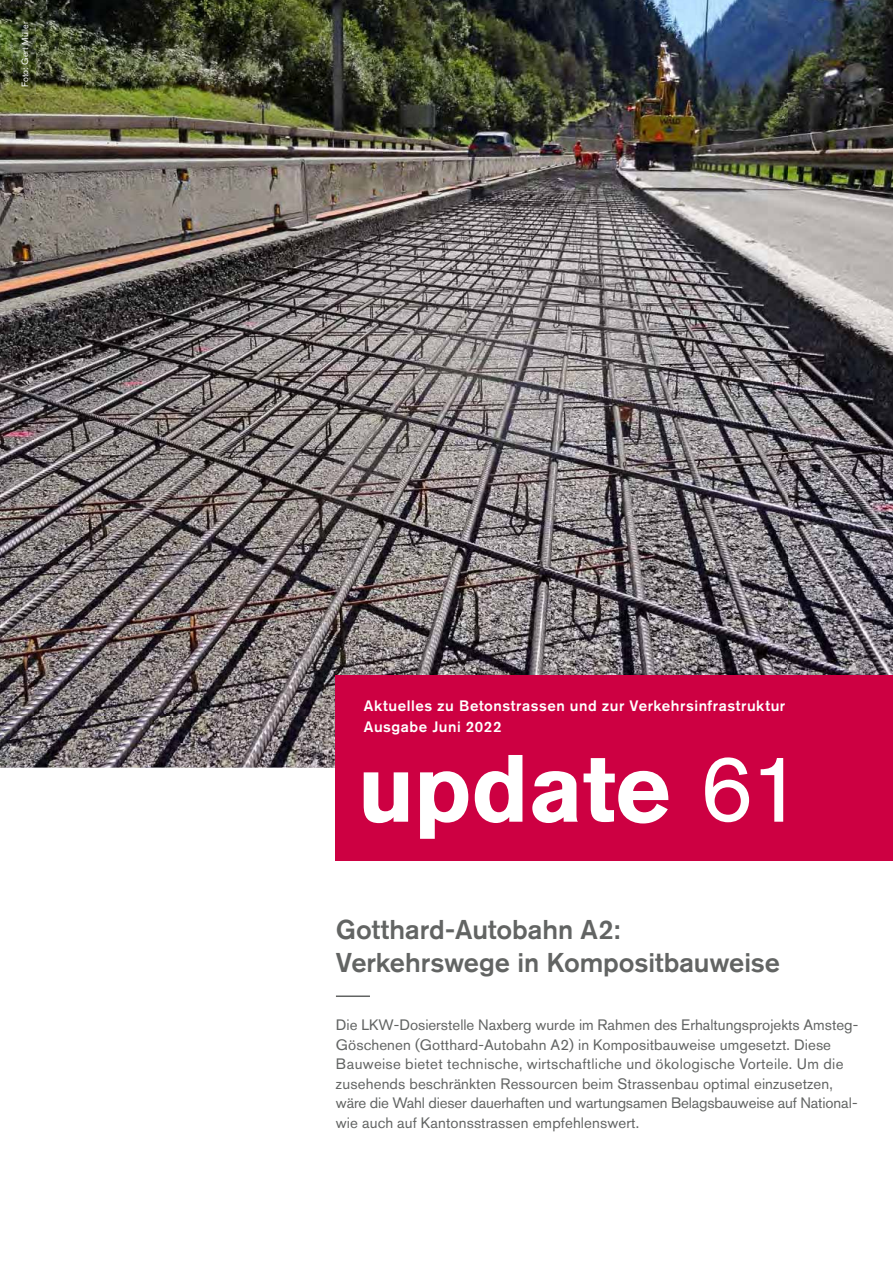
<style>
.page{position:relative;width:893px;height:1263px;background:#fff}
.page>*{position:absolute;margin:0;border:0;box-sizing:border-box;transform-origin:0 0}
.t1{font:700 94.5px "Akzidenz Grotesk BE";letter-spacing:-.01em;color:#fff}
.t2{font:500 27px/33px "Akzidenz Grotesk BE";color:#626463}
.t3{font:15px/19.5px "Akzidenz Grotesk BE";letter-spacing:.01em;color:#626463}
.t4{font:500 15px/21px "Akzidenz Grotesk BE";letter-spacing:.035em;color:#fff}
.t5{font:9px "Akzidenz Grotesk BE";letter-spacing:.005em;color:#fff}
.s1{font-weight:400}
</style>
<div class="page">
<img style="left:0;top:0;width:893px;height:767px">
<hr style="left:336px;top:995px;width:34px;height:2px;background:#626463">
<div style="left:336px;top:675px;width:557px;height:185px;background:#cd0042"></div>
<img style="left:14px;top:15px;width:22px;height:79px">
<p class="t5" style="left:22px;top:87px;width:67px;rotate:-90deg">Foto: Gert Müller</p>
<p class="t4" style="left:364px;top:697px;width:423px">Aktuelles zu Betonstrassen und zur Verkehrsinfrastruktur<br>Ausgabe Juni 2022</p>
<h1 class="t1" style="left:358px;top:755px;width:448px">update <span class="s1">61</span></h1>
<h2 class="t2" style="left:336px;top:915px;width:446px">Gotthard-Autobahn A2:<br>Verkehrswege in Kompositbauweise</h2>
<p class="t3" style="left:336px;top:1017px;width:524px">Die LKW-Dosierstelle Naxberg wurde im Rahmen des Erhaltungsprojekts Amsteg-Göschenen (Gotthard-Autobahn A2) in Kompositbauweise umgesetzt. Diese Bauweise bietet technische, wirtschaftliche und ökologische Vorteile. Um die zusehends beschränkten Ressourcen beim Strassenbau optimal einzusetzen, wäre die Wahl dieser dauerhaften und wartungsamen Belagsbauweise auf National&shy;wie auch auf Kantonsstrassen empfehlenswert.</p>
</div>
